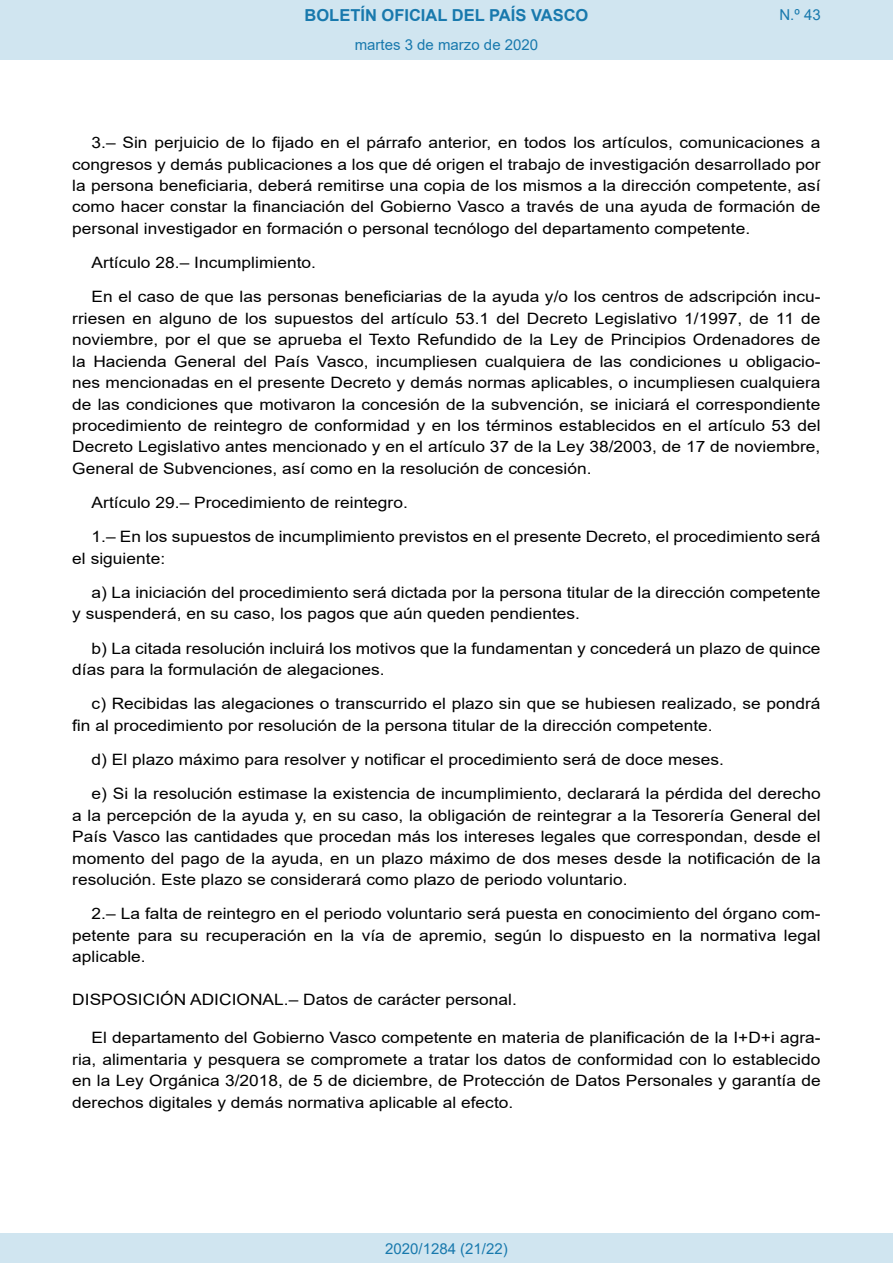
<style>
.page{position:relative;width:893px;height:1263px;background:#fff}
.page>*{position:absolute;margin:0;border:0;box-sizing:border-box;transform-origin:0 0}
.t1{font:700 16.5px "Arial";color:#1879ad}
.BOPVDetalle{font:15.6px/21.5px "Arial";color:#000;text-align:justify;scale:1.11 1}
.BOPVDisposicionTitul{font:15.6px "Arial";color:#000;scale:1.11 1}
.Paginacion_Centro{font:15px "Arial";color:#1879ad}
</style>
<div class="page">
<div style="left:0;top:0;width:893px;height:60px;background:#d0e5f0"></div>
<div style="left:0;top:1233px;width:893px;height:30px;background:#d0e5f0"></div>
<p class="t1" style="left:305px;top:3px;width:285px">BOLETÍN OFICIAL DEL PAÍS VASCO</p>
<p class="Paginacion_Centro" style="left:355px;top:35px;width:185px">martes 3 de marzo de 2020</p>
<p class="Paginacion_Centro" style="left:779px;top:5px;width:43px">N.º 43</p>
<p class="BOPVDetalle" style="left:72px;top:132px;width:676px;text-indent:19px">3.– Sin perjuicio de lo fijado en el párrafo anterior, en todos los artículos, comunicaciones a congresos y demás publicaciones a los que dé origen el trabajo de investigación desarrollado por la persona beneficiaria, deberá remitirse una copia de los mismos a la dirección competente, así como hacer constar la financiación del Gobierno Vasco a través de una ayuda de formación de personal investigador en formación o personal tecnólogo del departamento competente.</p>
<p class="BOPVDetalle" style="left:92px;top:252px;width:204px">Artículo 28.– Incumplimiento.</p>
<p class="BOPVDetalle" style="left:72px;top:286px;width:676px;text-indent:19px">En el caso de que las personas beneficiarias de la ayuda y/o los centros de adscripción incu&shy;rriesen en alguno de los supuestos del artículo 53.1 del Decreto Legislativo 1/1997, de 11 de noviembre, por el que se aprueba el Texto Refundido de la Ley de Principios Ordenadores de la Hacienda General del País Vasco, incumpliesen cualquiera de las condiciones u obligacio&shy;nes mencionadas en el presente Decreto y demás normas aplicables, o incumpliesen cualquiera de las condiciones que motivaron la concesión de la subvención, se iniciará el correspondiente procedimiento de reintegro de conformidad y en los términos establecidos en el artículo 53 del Decreto Legislativo antes mencionado y en el artículo 37 de la Ley 38/2003, de 17 de noviembre, General de Subvenciones, así como en la resolución de concesión.</p>
<p class="BOPVDetalle" style="left:92px;top:492px;width:286px">Artículo 29.– Procedimiento de reintegro.</p>
<p class="BOPVDetalle" style="left:72px;top:526px;width:676px;text-indent:19px">1.– En los supuestos de incumplimiento previstos en el presente Decreto, el procedimiento será el siguiente:</p>
<p class="BOPVDetalle" style="left:72px;top:582px;width:676px;text-indent:19px">a) La iniciación del procedimiento será dictada por la persona titular de la dirección competente y suspenderá, en su caso, los pagos que aún queden pendientes.</p>
<p class="BOPVDetalle" style="left:72px;top:637px;width:675px;text-indent:19px">b) La citada resolución incluirá los motivos que la fundamentan y concederá un plazo de quince días para la formulación de alegaciones.</p>
<p class="BOPVDetalle" style="left:72px;top:693px;width:676px;text-indent:19px">c) Recibidas las alegaciones o transcurrido el plazo sin que se hubiesen realizado, se pondrá fin al procedimiento por resolución de la persona titular de la dirección competente.</p>
<p class="BOPVDetalle" style="left:92px;top:749px;width:571px">d) El plazo máximo para resolver y notificar el procedimiento será de doce meses.</p>
<p class="BOPVDetalle" style="left:72px;top:783px;width:676px;text-indent:19px">e) Si la resolución estimase la existencia de incumplimiento, declarará la pérdida del derecho a la percepción de la ayuda y, en su caso, la obligación de reintegrar a la Tesorería General del País Vasco las cantidades que procedan más los intereses legales que correspondan, desde el momento del pago de la ayuda, en un plazo máximo de dos meses desde la notificación de la resolución. Este plazo se considerará como plazo de periodo voluntario.</p>
<p class="BOPVDetalle" style="left:72px;top:903px;width:676px;text-indent:19px">2.– La falta de reintegro en el periodo voluntario será puesta en conocimiento del órgano com&shy;petente para su recuperación en la vía de apremio, según lo dispuesto en la normativa legal aplicable.</p>
<p class="BOPVDisposicionTitul" style="left:72px;top:989px;width:402px">DISPOSICIÓN ADICIONAL.– Datos de carácter personal.</p>
<p class="BOPVDetalle" style="left:72px;top:1027px;width:676px;text-indent:19px">El departamento del Gobierno Vasco competente en materia de planificación de la I+D+i agra&shy;ria, alimentaria y pesquera se compromete a tratar los datos de conformidad con lo establecido en la Ley Orgánica 3/2018, de 5 de diciembre, de Protección de Datos Personales y garantía de derechos digitales y demás normativa aplicable al efecto.</p>
<p class="Paginacion_Centro" style="left:385px;top:1238px;width:124px">2020/1284 (21/22)</p>
</div>
